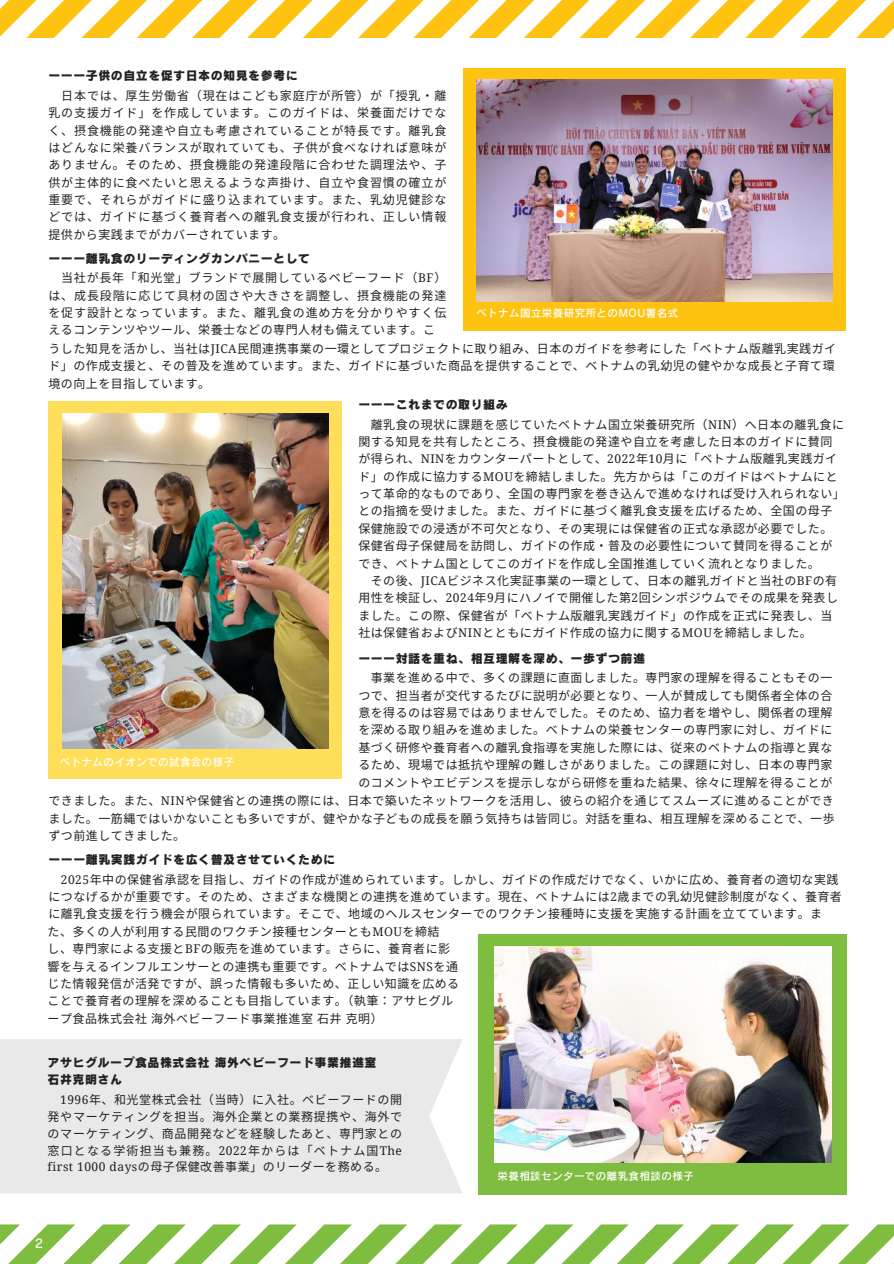
<style>
.page{position:relative;width:894px;height:1264px;background:#fff}
.page>*{position:absolute;margin:0;border:0;box-sizing:border-box;transform-origin:0 0}
.t1{font:12px/17.4px "Noto Sans CJ Ksc";letter-spacing:.04em;color:#222}
.t2{font:12px/16.8px "Canva Rodin Pro N EB";letter-spacing:.04em;color:#222}
.t3{font:12px "Canva Rodin Pro N DB";color:#fff}
.t4{font:10.5px "Canva Rodin Pro N DB";letter-spacing:.04em;color:#fff}
.s1{font-family:"Noto Serif"}
</style>
<div class="page">
<svg style="left:0;top:0;width:893px;height:38px"></svg>
<div style="left:462px;top:68px;width:383px;height:263px;background:#fec311"></div>
<svg style="left:0;top:1224px;width:893px;height:39px"></svg>
<img style="left:476px;top:80px;width:355px;height:221px">
<div style="left:48px;top:401px;width:294px;height:377px;background:#ffde59"></div>
<img style="left:63px;top:413px;width:265px;height:335px">
<div style="left:0;top:1039px;width:462px;height:154px;background:#e9e9e9"></div>
<div style="left:478px;top:934px;width:368px;height:259px;background:#7fbd40"></div>
<img style="left:494px;top:946px;width:337px;height:216px">
<p class="t2" style="left:48px;top:67px;width:251px">ーーー子供の自立を促す日本の知見を参考に</p>
<p class="t1" style="left:48px;top:86px;width:399px;text-align:justify;text-indent:13px">日本では、厚生労働省（現在はこども家庭庁が所管）が「授乳・離乳の支援ガイド」を作成しています。このガイドは、栄養面だけでなく、摂食機能の発達や自立も考慮されていることが特長です。離乳食はどんなに栄養バランスが取れていても、子供が食べなければ意味がありません。そのため、摂食機能の発達段階に合わせた調理法や、子供が主体的に食べたいと思えるような声掛け、自立や食習慣の確立が重要で、それらがガイドに盛り込まれています。また、乳幼児健診などでは、ガイドに基づく養育者への離乳食支援が行われ、正しい情報提供から実践までがカバーされています。</p>
<p class="t2" style="left:48px;top:249px;width:263px">ーーー離乳食のリーディングカンパニーとして</p>
<p class="t1" style="left:48px;top:268px;width:399px;text-align:justify;text-indent:13px">当社が長年「和光堂」ブランドで展開しているベビーフード（<span class="s1">BF</span>）は、成長段階に応じて具材の固さや大きさを調整し、摂食機能の発達を促す設計となっています。また、離乳食の進め方を分かりやすく伝えるコンテンツやツール、栄養士などの専門人材も備えています。こ</p>
<p class="t4" style="left:476px;top:308px;width:203px">ベトナム国立栄養研究所とのMOU署名式</p>
<p class="t1" style="left:48px;top:339px;width:789px">うした知見を活かし、当社は<span class="s1">JICA</span>民間連携事業の一環としてプロジェクトに取り組み、日本のガイドを参考にした「ベトナム版離乳実践ガイド」の作成支援と、その普及を進めています。また、ガイドに基づいた商品を提供することで、ベトナムの乳幼児の健やかな成長と子育て環境の向上を目指しています。</p>
<p class="t4" style="left:60px;top:757px;width:175px">ベトナムのイオンでの試食会の様子</p>
<p class="t2" style="left:358px;top:396px;width:151px">ーーーこれまでの取り組み</p>
<p class="t1" style="left:358px;top:415px;width:488px;text-indent:12px">離乳食の現状に課題を感じていたベトナム国立栄養研究所（<span class="s1">NIN</span>）へ日本の離乳食に関する知見を共有したところ、摂食機能の発達や自立を考慮した日本のガイドに賛同が得られ、<span class="s1">NIN</span>をカウンターパートとして、<span class="s1">2022</span>年<span class="s1">10</span>月に「ベトナム版離乳実践ガイド」の作成に協力する<span class="s1">MOU</span>を締結しました。先方からは「このガイドはベトナムにとって革命的なものであり、全国の専門家を巻き込んで進めなければ受け入れられない」との指摘を受けました。また、ガイドに基づく離乳食支援を広げるため、全国の母子保健施設での浸透が不可欠となり、その実現には保健省の正式な承認が必要でした。保健省母子保健局を訪問し、ガイドの作成・普及の必要性について賛同を得ることができ、ベトナム国としてこのガイドを作成し全国推進していく流れとなりました。</p>
<p class="t1" style="left:358px;top:571px;width:481px;text-indent:12px">その後、<span class="s1">JICA</span>ビジネス化実証事業の一環として、日本の離乳ガイドと当社の<span class="s1">BF</span>の有用性を検証し、<span class="s1">2024</span>年<span class="s1">9</span>月にハノイで開催した第<span class="s1">2</span>回シンポジウムでその成果を発表しました。この際、保健省が「ベトナム版離乳実践ガイド」の作成を正式に発表し、当社は保健省および<span class="s1">NIN</span>とともにガイド作成の協力に関する<span class="s1">MOU</span>を締結しました。</p>
<p class="t2" style="left:358px;top:649px;width:288px">ーーー対話を重ね、相互理解を深め、一歩ずつ前進</p>
<p class="t1" style="left:358px;top:668px;width:475px;text-align:justify;text-indent:12px">事業を進める中で、多くの課題に直面しました。専門家の理解を得ることもその一つで、担当者が交代するたびに説明が必要となり、一人が賛成しても関係者全体の合意を得るのは容易ではありませんでした。そのため、協力者を増やし、関係者の理解を深める取り組みを進めました。ベトナムの栄養センターの専門家に対し、ガイドに基づく研修や養育者への離乳食指導を実施した際には、従来のベトナムの指導と異なるため、現場では抵抗や理解の難しさがありました。この課題に対し、日本の専門家のコメントやエビデンスを提示しながら研修を重ねた結果、徐々に理解を得ることが</p>
<p class="t1" style="left:48px;top:791px;width:786px;text-align:justify">できました。また、<span class="s1">NIN</span>や保健省との連携の際には、日本で築いたネットワークを活用し、彼らの紹介を通じてスムーズに進めることができました。一筋縄ではいかないことも多いですが、健やかな子どもの成長を願う気持ちは皆同じ。対話を重ね、相互理解を深めることで、一歩ずつ前進してきました。</p>
<p class="t2" style="left:48px;top:851px;width:288px">ーーー離乳実践ガイドを広く普及させていくために</p>
<p class="t1" style="left:48px;top:869px;width:794px;text-indent:12px"><span class="s1">2025</span>年中の保健省承認を目指し、ガイドの作成が進められています。しかし、ガイドの作成だけでなく、いかに広め、養育者の適切な実践につなげるかが重要です。そのため、さまざまな機関との連携を進めています。現在、ベトナムには<span class="s1">2</span>歳までの乳幼児健診制度がなく、養育者に離乳食支援を行う機会が限られています。そこで、地域のヘルスセンターでのワクチン接種時に支援を実施する計画を立てています。ま</p>
<p class="t1" style="left:48px;top:922px;width:413px">た、多くの人が利用する民間のワクチン接種センターとも<span class="s1">MOU</span>を締結<br>し、専門家による支援と<span class="s1">BF</span>の販売を進めています。さらに、養育者に影響を与えるインフルエンサーとの連携も重要です。ベトナムでは<span class="s1">SNS</span>を通じた情報発信が活発ですが、誤った情報も多いため、正しい知識を広めることで養育者の理解を深めることも目指しています。（執筆： アサヒグループ食品株式会社海外ベビーフード事業推進室石井克明）</p>
<p class="t2" style="left:48px;top:1053px;width:330px">アサヒグループ食品株式会社海外ベビーフード事業推進室石井克明さん</p>
<p class="t1" style="left:48px;top:1090px;width:356px;line-height:16.8px;text-align:justify;text-indent:13px"><span class="s1">1996</span>年、和光堂株式会社（当時）に入社。ベビーフードの開発やマーケティングを担当。海外企業との業務提携や、海外でのマーケティング、商品開発などを経験したあと、専門家との窓口となる学術担当も兼務。<span class="s1">2022</span>年からは「ベトナム国<span class="s1">The first 1000 days</span>の母子保健改善事業」のリーダーを務める。</p>
<p class="t3" style="left:39px;top:1235px;width:10px">2</p>
<p class="t3" style="left:35px;top:1237px;width:10px">2</p>
<p class="t4" style="left:497px;top:1170px;width:196px">栄養相談センターでの離乳食相談の様子</p>
</div>
